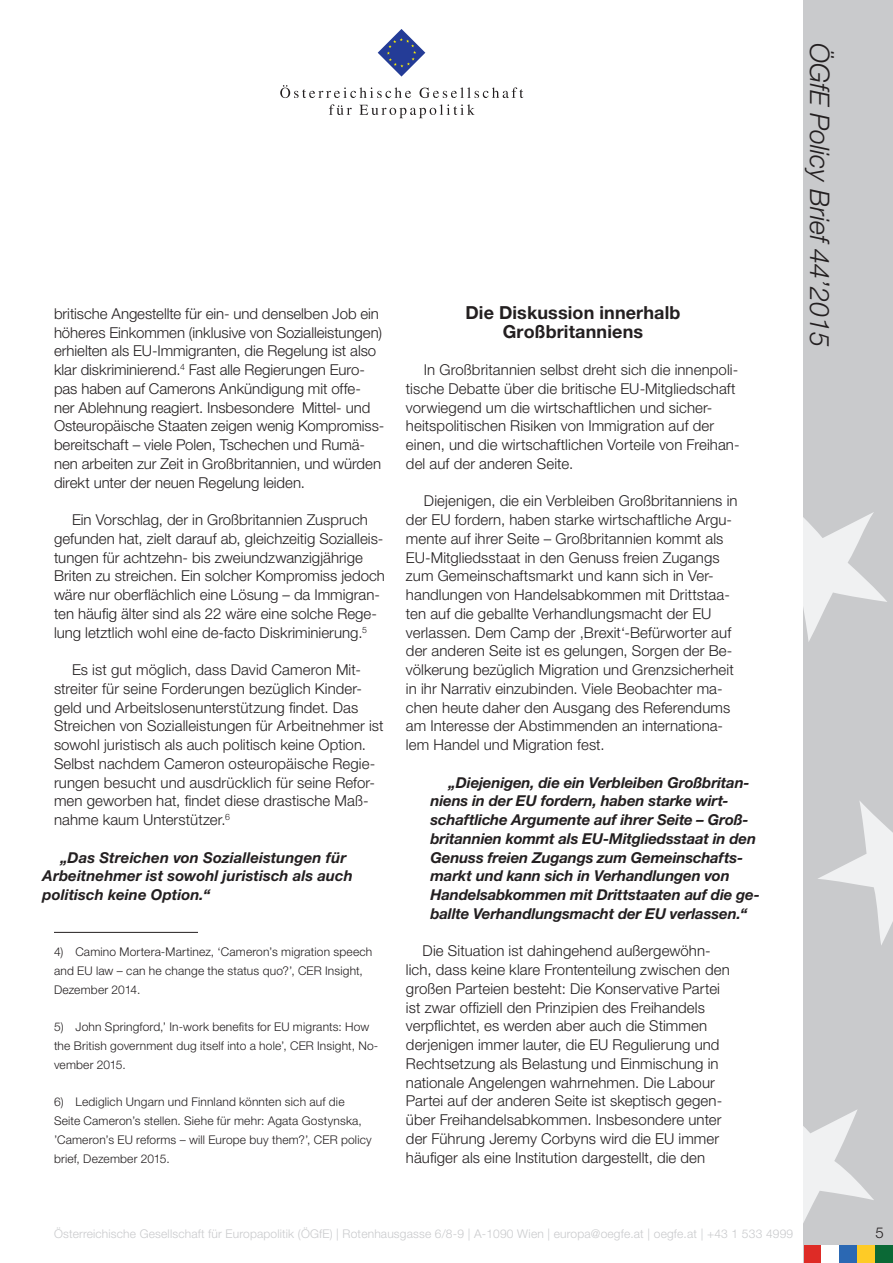
<style>
.page{position:relative;width:893px;height:1263px;background:#fff}
.page>*{position:absolute;margin:0;border:0;box-sizing:border-box;transform-origin:0 0}
.t1{font:italic 300 27px "Helvetica Neue LT Std";color:#231f20}
.Zwischenüberschrift{font:700 18px/18.8px "Helvetica Neue LT Std";letter-spacing:.005em;color:#231f20;text-align:center}
.Standard_Paragraph{font:300 15px/18.8px "Helvetica Neue LT Std";letter-spacing:.005em;color:#231f20}
.Standard_Paragraph-2{font:italic 700 15px/18.8px "Helvetica Neue LT Std";letter-spacing:-.005em;color:#231f20}
.Footnotes{font:300 12px/18.8px "Helvetica Neue LT Std";letter-spacing:.015em;color:#231f20}
.t2{font:300 12px "Helvetica Neue LT Std";letter-spacing:.015em;color:#c9cacc}
</style>
<div class="page">
<div style="left:804px;top:0;width:89px;height:1263px;background:#c9cacc"></div>
<svg style="left:804px;top:512px;width:83px;height:130px"></svg>
<svg style="left:818px;top:801px;width:75px;height:144px"></svg>
<svg style="left:804px;top:1110px;width:70px;height:111px"></svg>
<svg style="left:378px;top:29px;width:47px;height:48px"></svg>
<svg style="left:280px;top:85px;width:131px;height:13px"></svg>
<svg style="left:420px;top:87px;width:103px;height:11px"></svg>
<svg style="left:329px;top:104px;width:23px;height:11px"></svg>
<svg style="left:359px;top:104px;width:116px;height:14px"></svg>
<div style="left:857px;top:1245px;width:18px;height:18px;background:#fecb26"></div>
<div style="left:839px;top:1245px;width:18px;height:18px;background:#2b68b3"></div>
<div style="left:804px;top:1245px;width:17px;height:18px;background:#de2b26"></div>
<div style="left:875px;top:1245px;width:18px;height:18px;background:#0b6936"></div>
<div style="left:821px;top:1245px;width:18px;height:18px;background:#fff"></div>
<hr style="left:54px;top:932px;width:144px;height:1px;background:#231f20">
<p class="Standard_Paragraph" style="left:54px;top:304px;width:332px">britische Angestellte für ein- und denselben Job ein höheres Einkommen (inklusive von Sozialleistungen) erhielten als EU-Immigranten, die Regelung ist also klar diskriminierend.<sup>4</sup> Fast alle Regierungen Euro&shy;pas haben auf Camerons Ankündigung mit offe&shy;ner Ablehnung reagiert. Insbesondere Mittel- und Osteuropäische Staaten zeigen wenig Kompromiss&shy;bereitschaft – viele Polen, Tschechen und Rumä&shy;nen arbeiten zur Zeit in Großbritannien, und würden direkt unter der neuen Regelung leiden.</p>
<p class="Standard_Paragraph" style="left:54px;top:510px;width:332px;text-indent:18px">Ein Vorschlag, der in Großbritannien Zuspruch gefunden hat, zielt darauf ab, gleichzeitig Sozialleis&shy;tungen für achtzehn- bis zweiundzwanzigjährige Briten zu streichen. Ein solcher Kompromiss jedoch wäre nur oberflächlich eine Lösung – da Immigran&shy;ten häufig älter sind als 22 wäre eine solche Rege&shy;lung letztlich wohl eine de-facto Diskriminierung.<sup>5</sup></p>
<p class="Standard_Paragraph" style="left:54px;top:660px;width:331px;text-indent:18px">Es ist gut möglich, dass David Cameron Mit&shy;streiter für seine Forderungen bezüglich Kinder&shy;geld und Arbeitslosenunterstützung findet. Das Streichen von Sozialleistungen für Arbeitnehmer ist sowohl juristisch als auch politisch keine Option.<br>Selbst nachdem Cameron osteuropäische Regie&shy;rungen besucht und ausdrücklich für seine Refor&shy;men geworben hat, findet diese drastische Maß&shy;nahme kaum Unterstützer.<sup>6</sup></p>
<p class="Standard_Paragraph-2" style="left:43px;top:847px;width:312px;text-indent:18px">„Das Streichen von Sozialleistungen für<br>Arbeitnehmer ist sowohl juristisch als auch politisch keine Option.“</p>
<p class="Footnotes" style="left:54px;top:942px;width:320px">4) Camino Mortera-Martinez, ‘Cameron’s migration speech and EU law – can he change the status quo?’, CER Insight,<br>Dezember 2014.</p>
<p class="Footnotes" style="left:54px;top:1017px;width:326px">5) John Springford‚’ In-work benefits for EU migrants: How the British government dug itself into a hole’, CER Insight, No&shy;vember 2015.</p>
<p class="Footnotes" style="left:54px;top:1092px;width:319px">6) Lediglich Ungarn und Finnland könnten sich auf die Seite Cameron’s stellen. Siehe für mehr: Agata Gostynska, ’Cameron’s EU reforms – will Europe buy them?’, CER policy brief, Dezember 2015.</p>
<p class="Zwischenüberschrift" style="left:465px;top:303px;width:217px">Die Diskussion innerhalb<br>Großbritanniens</p>
<p class="Standard_Paragraph" style="left:406px;top:360px;width:335px;text-indent:18px">In Großbritannien selbst dreht sich die innenpoli&shy;tische Debatte über die britische EU-Mitgliedschaft vorwiegend um die wirtschaftlichen und sicher&shy;heitspolitischen Risiken von Immigration auf der einen, und die wirtschaftlichen Vorteile von Freihan&shy;del auf der anderen Seite.</p>
<p class="Standard_Paragraph" style="left:406px;top:491px;width:333px;text-indent:18px">Diejenigen, die ein Verbleiben Großbritanniens in der EU fordern, haben starke wirtschaftliche Argu&shy;mente auf ihrer Seite – Großbritannien kommt als EU-Mitgliedsstaat in den Genuss freien Zugangs zum Gemeinschaftsmarkt und kann sich in Ver&shy;handlungen von Handelsabkommen mit Drittstaa&shy;ten auf die geballte Verhandlungsmacht der EU verlassen. Dem Camp der ‚Brexit‘-Befürworter auf der anderen Seite ist es gelungen, Sorgen der Be&shy;völkerung bezüglich Migration und Grenzsicherheit in ihr Narrativ einzubinden. Viele Beobachter ma&shy;chen heute daher den Ausgang des Referendums am Interesse der Abstimmenden an internationa&shy;lem Handel und Migration fest.</p>
<p class="Standard_Paragraph-2" style="left:431px;top:772px;width:331px;text-indent:18px">„Diejenigen, die ein Verbleiben Großbritan&shy;niens in der EU fordern, haben starke wirt&shy;schaftliche Argumente auf ihrer Seite – Groß&shy;britannien kommt als EU-Mitgliedsstaat in den Genuss freien Zugangs zum Gemeinschafts&shy;markt und kann sich in Verhandlungen von Handelsabkommen mit Drittstaaten auf die ge&shy;ballte Verhandlungsmacht der EU verlassen.“</p>
<p class="Standard_Paragraph" style="left:406px;top:941px;width:325px;text-indent:17px">Die Situation ist dahingehend außergewöhn&shy;lich, dass keine klare Frontenteilung zwischen den großen Parteien besteht: Die Konservative Partei ist zwar offiziell den Prinzipien des Freihandels verpflichtet, es werden aber auch die Stimmen derjenigen immer lauter, die EU Regulierung und Rechtsetzung als Belastung und Einmischung in nationale Angelengen wahrnehmen. Die Labour Partei auf der anderen Seite ist skeptisch gegen&shy;über Freihandelsabkommen. Insbesondere unter der Führung Jeremy Corbyns wird die EU immer häufiger als eine Institution dargestellt, die den</p>
<h1 class="t1" style="left:836px;top:43px;width:305px;rotate:90deg">ÖGfE Policy Brief 44’2015</h1>
<p class="t2" style="left:54px;top:1226px;width:741px">Österreichische Gesellschaft für Europapolitik (ÖGfE) | Rotenhausgasse 6/8-9 | A-1090 Wien | europa@oegfe.at | oegfe.at | +43 1 533 4999</p>
<p class="Standard_Paragraph" style="left:875px;top:1222px;width:10px">5</p>
</div>
